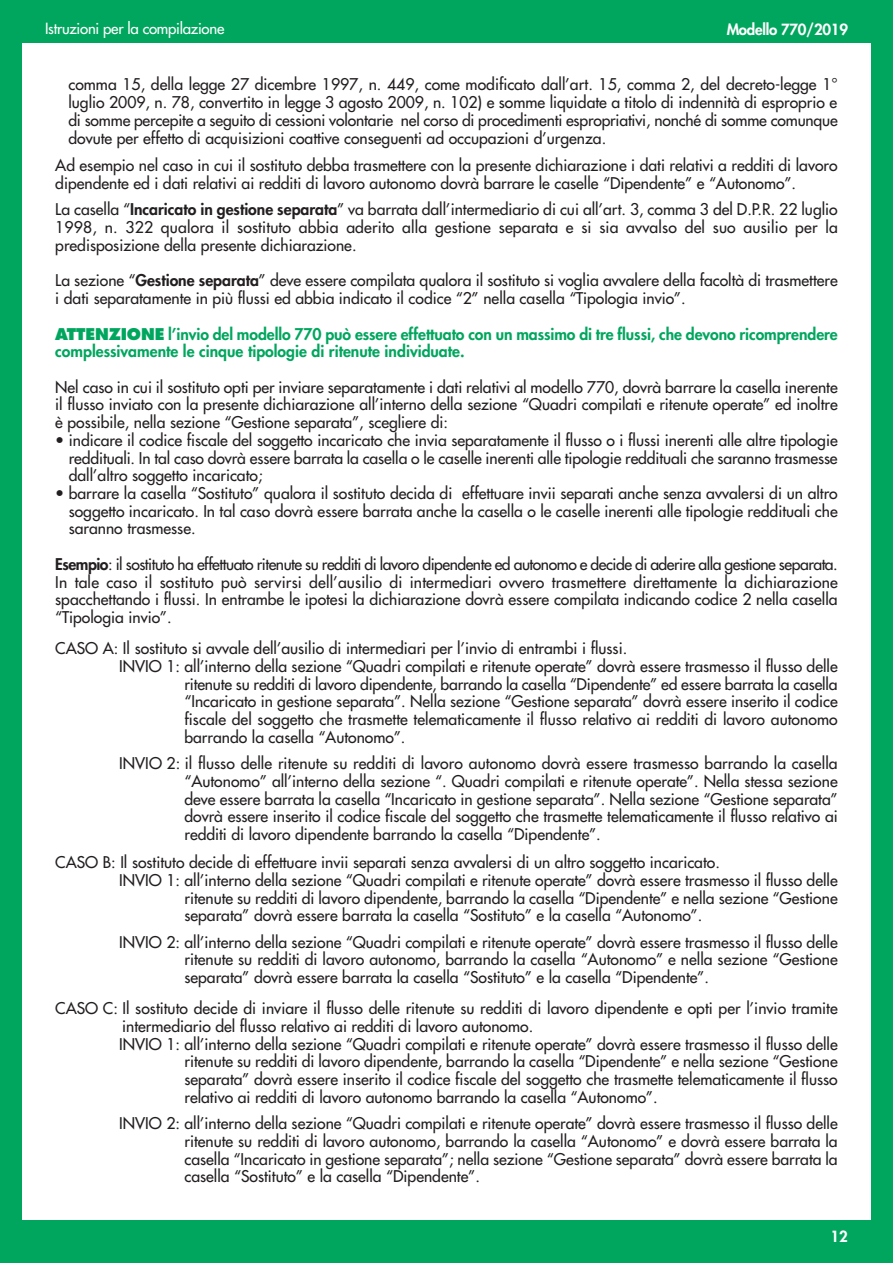
<style>
.page{position:relative;width:893px;height:1263px;background:#fff}
.page>*{position:absolute;margin:0;border:0;box-sizing:border-box;transform-origin:0 0}
.t1{font:15.75px/17.7px "Futura";color:#231f20;text-align:justify}
.t2{font:800 15.75px/17.7px "Futura";letter-spacing:-.005em;color:#00a65e}
.t3{font:15px "Futura";letter-spacing:-.015em;color:#fff}
.t4{font:800 15px "Futura";letter-spacing:-.015em;color:#fff}
.s1{font-weight:800}
.s2{font-style:inherit}
</style>
<div class="page">
<div style="left:0;top:43px;width:21px;height:1220px;background:#00a65e"></div>
<div style="left:872px;top:43px;width:21px;height:1177px;background:#00a65e"></div>
<div style="left:0;top:1220px;width:893px;height:43px;background:#00a65e"></div>
<div style="left:0;top:0;width:893px;height:43px;background:#00a65e"></div>
<p class="t3" style="left:45px;top:21px;width:181px">Istruzioni per la compilazione</p>
<p class="t4" style="left:727px;top:23px;width:123px">Modello 770/2019</p>
<p class="t1" style="left:68px;top:76px;width:771px">comma 15, della legge 27 dicembre 1997, n. 449, come modificato dall’art. 15, comma 2, del decreto-legge 1° luglio 2009, n. 78, convertito in legge 3 agosto 2009, n. 102) e somme liquidate a titolo di indennità di esproprio e di somme percepite a seguito di cessioni volontarie nel corso di procedimenti espropriativi, nonché di somme comunque dovute per effetto di acquisizioni coattive conseguenti ad occupazioni d’urgenza.</p>
<p class="t1" style="left:55px;top:157px;width:784px">Ad esempio nel caso in cui il sostituto debba trasmettere con la presente dichiarazione i dati relativi a redditi di lavoro dipendente ed i dati relativi ai redditi di lavoro autonomo dovrà barrare le caselle “Dipendente” e “Autonomo”.</p>
<p class="t1" style="left:55px;top:202px;width:784px">La casella “<span class="s1">Incaricato in gestione separata</span>” va barrata dall’intermediario di cui all’art. 3, comma 3 del D.P.R. 22 luglio 1998, n. 322 qualora il sostituto abbia aderito alla gestione separata e si sia avvalso del suo ausilio per la predisposizione della presente dichiarazione.</p>
<p class="t1" style="left:55px;top:273px;width:784px">La sezione “<span class="s1">Gestione separata</span>” deve essere compilata qualora il sostituto si voglia avvalere della facoltà di trasmettere i dati separatamente in più flussi ed abbia indicato il codice “2” nella casella “Tipologia invio”.</p>
<p class="t2" style="left:55px;top:326px;width:784px"><span class="s2">ATTENZIONE</span> l’invio del modello 770 può essere effettuato con un massimo di tre flussi, che devono ricomprendere complessivamente le cinque tipologie di ritenute individuate.</p>
<p class="t1" style="left:55px;top:379px;width:784px">Nel caso in cui il sostituto opti per inviare separatamente i dati relativi al modello 770, dovrà barrare la casella inerente il flusso inviato con la presente dichiarazione all’interno della sezione “Quadri compilati e ritenute operate” ed inoltre è possibile, nella sezione “Gestione separata”, scegliere di:</p>
<p class="t1" style="left:69px;top:432px;width:770px;text-indent:-13px">• indicare il codice fiscale del soggetto incaricato che invia separatamente il flusso o i flussi inerenti alle altre tipologie reddituali. In tal caso dovrà essere barrata la casella o le caselle inerenti alle tipologie reddituali che saranno trasmesse dall’altro soggetto incaricato;</p>
<p class="t1" style="left:69px;top:485px;width:770px;text-indent:-13px">• barrare la casella “Sostituto” qualora il sostituto decida di effettuare invii separati anche senza avvalersi di un altro soggetto incaricato. In tal caso dovrà essere barrata anche la casella o le caselle inerenti alle tipologie reddituali che saranno trasmesse.</p>
<p class="t1" style="left:55px;top:556px;width:784px"><span class="s1">Esempio</span>: il sostituto ha effettuato ritenute su redditi di lavoro dipendente ed autonomo e decide di aderire alla gestione separata.<br>In tale caso il sostituto può servirsi dell’ausilio di intermediari ovvero trasmettere direttamente la dichiarazione spacchettando i flussi. In entrambe le ipotesi la dichiarazione dovrà essere compilata indicando codice 2 nella casella “Tipologia invio”.</p>
<p class="t1" style="left:55px;top:641px;width:573px">CASO A: Il sostituto si avvale dell’ausilio di intermediari per l’invio di entrambi i flussi.</p>
<p class="t1" style="left:119px;top:658px;width:720px">INVIO 1: all’interno della sezione “Quadri compilati e ritenute operate” dovrà essere trasmesso il flusso delle</p>
<p class="t1" style="left:184px;top:676px;width:655px">ritenute su redditi di lavoro dipendente, barrando la casella “Dipendente” ed essere barrata la casella</p>
<p class="t1" style="left:184px;top:694px;width:655px">“Incaricato in gestione separata”. Nella sezione “Gestione separata” dovrà essere inserito il codice</p>
<p class="t1" style="left:184px;top:711px;width:655px">fiscale del soggetto che trasmette telematicamente il flusso relativo ai redditi di lavoro autonomo</p>
<p class="t1" style="left:184px;top:729px;width:222px">barrando la casella “Autonomo”.</p>
<p class="t1" style="left:184px;top:755px;width:655px;text-indent:-65px">INVIO 2: il flusso delle ritenute su redditi di lavoro autonomo dovrà essere trasmesso barrando la casella “Autonomo” all’interno della sezione “. Quadri compilati e ritenute operate”. Nella stessa sezione deve essere barrata la casella “Incaricato in gestione separata”. Nella sezione “Gestione separata” dovrà essere inserito il codice fiscale del soggetto che trasmette telematicamente il flusso relativo ai redditi di lavoro dipendente barrando la casella “Dipendente”.</p>
<p class="t1" style="left:55px;top:855px;width:666px">CASO B: Il sostituto decide di effettuare invii separati senza avvalersi di un altro soggetto incaricato.</p>
<p class="t1" style="left:119px;top:872px;width:720px">INVIO 1: all’interno della sezione “Quadri compilati e ritenute operate” dovrà essere trasmesso il flusso delle</p>
<p class="t1" style="left:184px;top:890px;width:655px">ritenute su redditi di lavoro dipendente, barrando la casella “Dipendente” e nella sezione “Gestione</p>
<p class="t1" style="left:184px;top:908px;width:519px">separata” dovrà essere barrata la casella “Sostituto” e la casella “Autonomo”.</p>
<p class="t1" style="left:184px;top:934px;width:655px;text-indent:-65px">INVIO 2: all’interno della sezione “Quadri compilati e ritenute operate” dovrà essere trasmesso il flusso delle ritenute su redditi di lavoro autonomo, barrando la casella “Autonomo” e nella sezione “Gestione separata” dovrà essere barrata la casella “Sostituto” e la casella “Dipendente”.</p>
<p class="t1" style="left:55px;top:1001px;width:784px">CASO C: Il sostituto decide di inviare il flusso delle ritenute su redditi di lavoro dipendente e opti per l’invio tramite</p>
<p class="t1" style="left:122px;top:1018px;width:412px">intermediario del flusso relativo ai redditi di lavoro autonomo.</p>
<p class="t1" style="left:119px;top:1036px;width:720px">INVIO 1: all’interno della sezione “Quadri compilati e ritenute operate” dovrà essere trasmesso il flusso delle</p>
<p class="t1" style="left:184px;top:1054px;width:655px">ritenute su redditi di lavoro dipendente, barrando la casella “Dipendente” e nella sezione “Gestione</p>
<p class="t1" style="left:184px;top:1071px;width:655px">separata” dovrà essere inserito il codice fiscale del soggetto che trasmette telematicamente il flusso</p>
<p class="t1" style="left:184px;top:1089px;width:475px">relativo ai redditi di lavoro autonomo barrando la casella “Autonomo”.</p>
<p class="t1" style="left:184px;top:1115px;width:655px;text-indent:-65px">INVIO 2: all’interno della sezione “Quadri compilati e ritenute operate” dovrà essere trasmesso il flusso delle ritenute su redditi di lavoro autonomo, barrando la casella “Autonomo” e dovrà essere barrata la casella “Incaricato in gestione separata”; nella sezione “Gestione separata” dovrà essere barrata la casella “Sostituto” e la casella “Dipendente”.</p>
<p class="t4" style="left:831px;top:1229px;width:19px">12</p>
</div>
